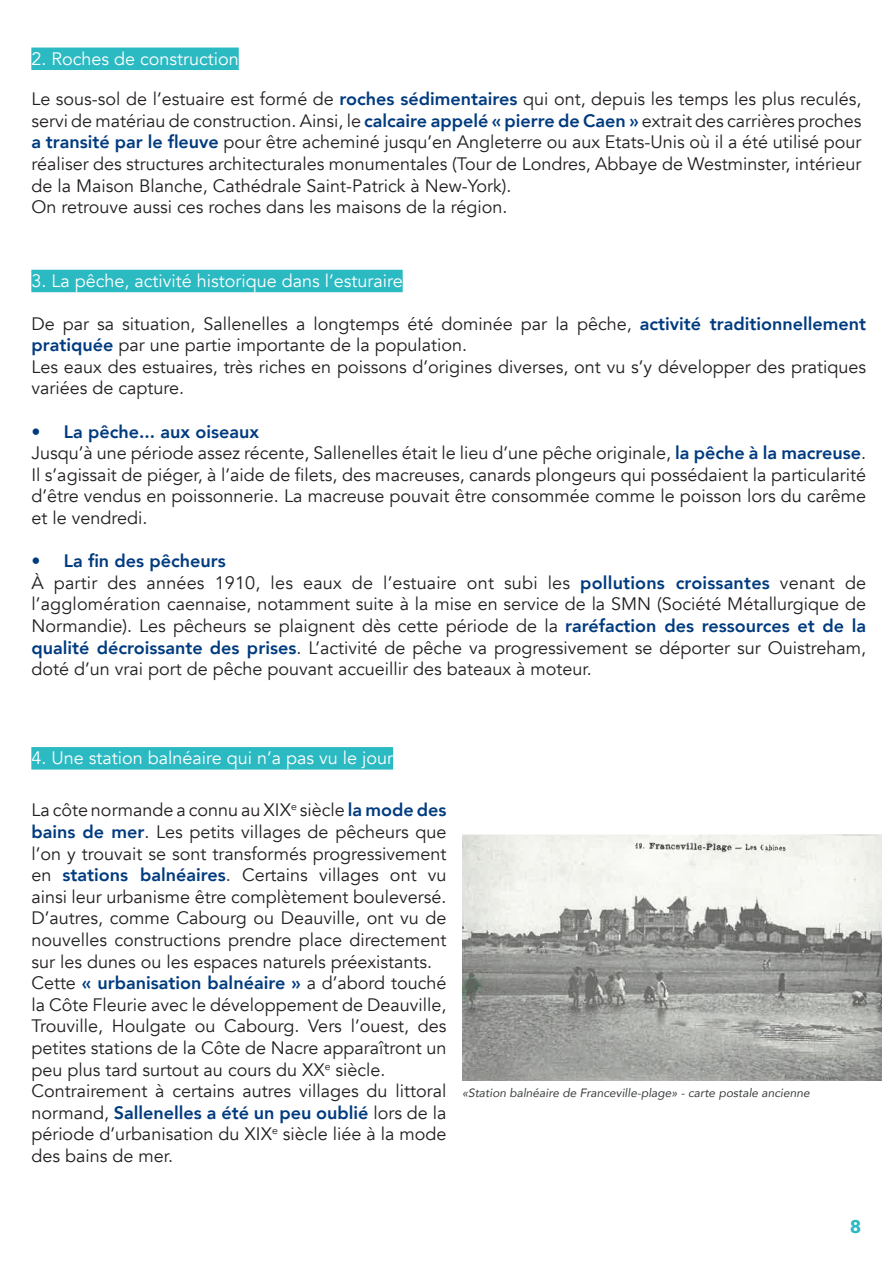
<style>
.page{position:relative;width:893px;height:1263px;background:#fff}
.page>*{position:absolute;margin:0;border:0;box-sizing:border-box;transform-origin:0 0}
.t1{font:18px/21.6px "Avenir";color:#231f20;text-align:justify}
.t2{font:18px "Avenir";color:#fff}
.t3{font:800 18px "Avenir";color:#013b7f}
.t4{font:700 18px "Avenir Next";color:#2bb9c2}
.t5{font:italic 12px "Avenir";color:#3a3d40}
.s1{font-weight:800;color:#013b7f}
</style>
<div class="page">
<div style="left:31px;top:48px;width:208px;height:22px;background:#2bb9c2"></div>
<div style="left:31px;top:270px;width:372px;height:22px;background:#2bb9c2"></div>
<div style="left:31px;top:747px;width:362px;height:22px;background:#2bb9c2"></div>
<img style="left:462px;top:834px;width:419px;height:247px">
<p class="t2" style="left:31px;top:48px;width:209px">2. Roches de construction</p>
<p class="t1" style="left:31px;top:88px;width:832px">Le sous-sol de l’estuaire est formé de <span class="s1">roches sédimentaires</span> qui ont, depuis les temps les plus reculés, servi de matériau de construction. Ainsi, le <span class="s1">calcaire appelé « pierre de Caen »</span> extrait des carrières proches <span class="s1">a transité par le fleuve</span> pour être acheminé jusqu’en Angleterre ou aux Etats-Unis où il a été utilisé pour réaliser des structures architecturales monumentales (Tour de Londres, Abbaye de Westminster, intérieur de la Maison Blanche, Cathédrale Saint-Patrick à New-York).</p>
<p class="t1" style="left:31px;top:196px;width:478px">On retrouve aussi ces roches dans les maisons de la région.</p>
<p class="t2" style="left:31px;top:270px;width:373px">3. La pêche, activité historique dans l’esturaire</p>
<p class="t1" style="left:31px;top:313px;width:836px">De par sa situation, Sallenelles a longtemps été dominée par la pêche, <span class="s1">activité traditionnellement pratiquée</span> par une partie importante de la population.</p>
<p class="t1" style="left:31px;top:356px;width:836px">Les eaux des estuaires, très riches en poissons d’origines diverses, ont vu s’y développer des pratiques variées de capture.</p>
<p class="t3" style="left:31px;top:417px;width:229px">• La pêche... aux oiseaux</p>
<p class="t1" style="left:31px;top:442px;width:836px">Jusqu’à une période assez récente, Sallenelles était le lieu d’une pêche originale, <span class="s1">la pêche à la macreuse</span>.<br>Il s’agissait de piéger, à l’aide de filets, des macreuses, canards plongeurs qui possédaient la particularité d’être vendus en poissonnerie. La macreuse pouvait être consommée comme le poisson lors du carême et le vendredi.</p>
<p class="t3" style="left:31px;top:547px;width:196px">• La fin des pêcheurs</p>
<p class="t1" style="left:31px;top:572px;width:836px">À partir des années 1910, les eaux de l’estuaire ont subi les <span class="s1">pollutions croissantes</span> venant de l’agglomération caennaise, notamment suite à la mise en service de la SMN (Société Métallurgique de Normandie). Les pêcheurs se plaignent dès cette période de la <span class="s1">raréfaction des ressources et de la qualité décroissante des prises</span>. L’activité de pêche va progressivement se déporter sur Ouistreham, doté d’un vrai port de pêche pouvant accueillir des bateaux à moteur.</p>
<p class="t2" style="left:31px;top:747px;width:363px">4. Une station balnéaire qui n’a pas vu le jour</p>
<p class="t1" style="left:31px;top:800px;width:417px">La côte normande a connu au XIX<sup>e</sup> siècle <span class="s1">la mode des bains de mer</span>. Les petits villages de pêcheurs que l’on y trouvait se sont transformés progressivement en <span class="s1">stations balnéaires</span>. Certains villages ont vu ainsi leur urbanisme être complètement bouleversé.<br>D’autres, comme Cabourg ou Deauville, ont vu de nouvelles constructions prendre place directement sur les dunes ou les espaces naturels préexistants.</p>
<p class="t1" style="left:31px;top:972px;width:417px">Cette <span class="s1">« urbanisation balnéaire »</span> a d’abord touché la Côte Fleurie avec le développement de Deauville, Trouville, Houlgate ou Cabourg. Vers l’ouest, des petites stations de la Côte de Nacre apparaîtront un peu plus tard surtout au cours du XX<sup>e</sup> siècle.</p>
<p class="t1" style="left:31px;top:1080px;width:417px">Contrairement à certains autres villages du littoral normand, <span class="s1">Sallenelles a été un peu oublié</span> lors de la période d’urbanisation du XIX<sup>e</sup> siècle liée à la mode des bains de mer.</p>
<p class="t5" style="left:462px;top:1085px;width:349px">«Station balnéaire de Franceville-plage» - carte postale ancienne</p>
<p class="t4" style="left:850px;top:1211px;width:13px">8</p>
</div>
